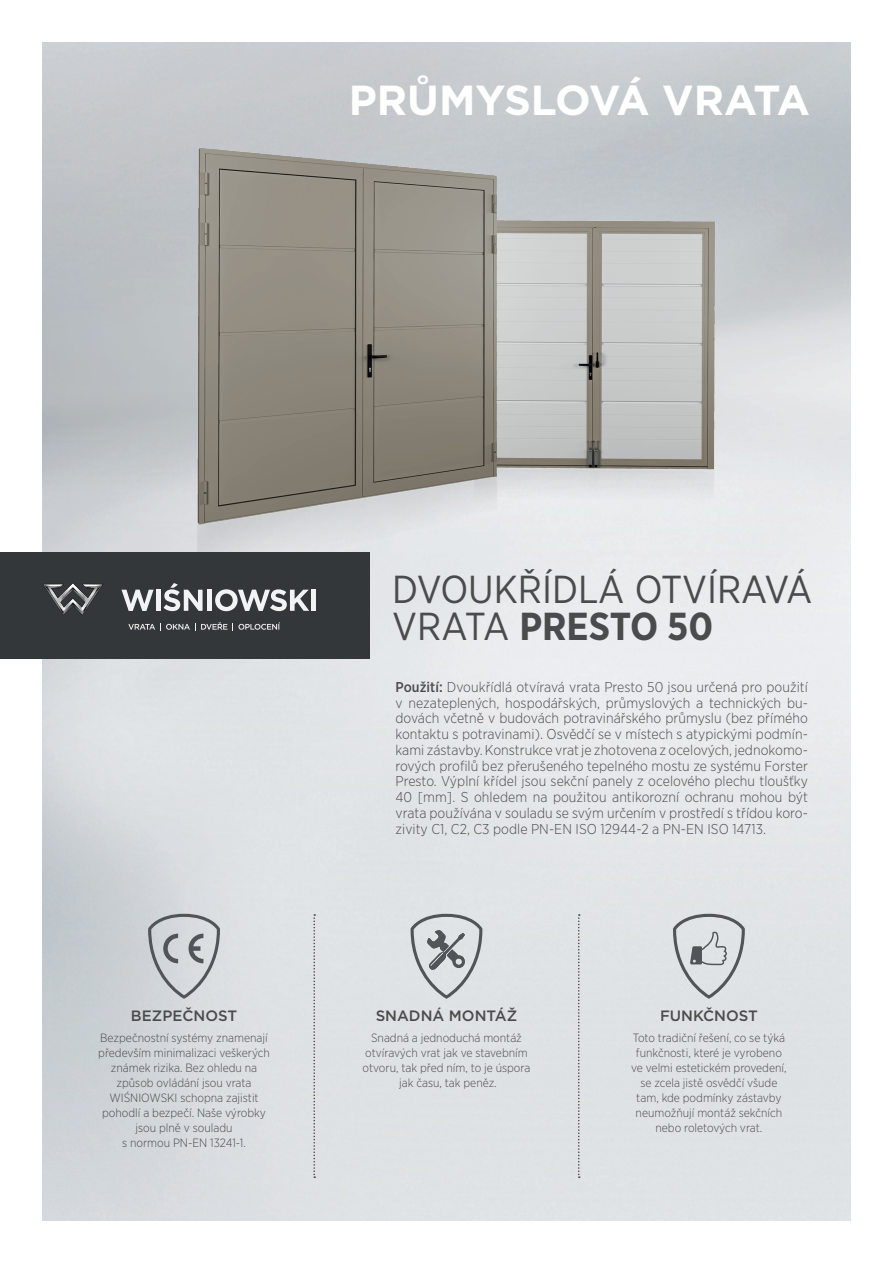
<style>
.page{position:relative;width:893px;height:1263px;background:#fff}
.page>*{position:absolute;margin:0;border:0;box-sizing:border-box;transform-origin:0 0}
.Headline{font:700 42px "Gotham";color:#fff}
.Headline_Cover_Text{font:39px/37.5px "Gotham Narrow";color:#4a4b4c}
.Headline_Cover_Text-2{font:500 15px "Gotham";color:#4a4b4c}
.t1{font:300 14.25px/15.8px "Gotham Narrow";letter-spacing:.005em;color:#4a4b4c;text-align:justify}
.Headline_Cover_Text-3{font:300 12px/15px "Gotham Narrow";color:#4a4b4c;text-align:center}
.s1{font-weight:700}
.s2{font-weight:500}
</style>
<div class="page">
<img style="left:0;top:42px;width:851px;height:596px">
<svg style="left:313px;top:914px;width:2px;height:264px"></svg>
<svg style="left:578px;top:914px;width:2px;height:264px"></svg>
<div style="left:0;top:553px;width:370px;height:106px;background:#333739"></div>
<svg style="left:128px;top:622px;width:99px;height:9px"></svg>
<svg style="left:238px;top:622px;width:42px;height:8px"></svg>
<svg style="left:44px;top:583px;width:59px;height:32px"></svg>
<svg style="left:121px;top:590px;width:33px;height:21px"></svg>
<hr style="left:156px;top:590px;width:4px;height:21px;background:#f2f3f4">
<div style="left:207px;top:590px;width:5px;height:21px;background:#f2f3f4"></div>
<svg style="left:215px;top:589px;width:94px;height:22px"></svg>
<div style="left:311px;top:590px;width:5px;height:21px;background:#f2f3f4"></div>
<svg style="left:164px;top:583px;width:39px;height:28px"></svg>
<svg style="left:673px;top:914px;width:72px;height:85px;background:#c7cacd"></svg>
<svg style="left:148px;top:914px;width:72px;height:85px;background:#bdc1c4"></svg>
<svg style="left:411px;top:914px;width:71px;height:85px;background:#bfc2c5"></svg>
<p class="Headline" style="left:349px;top:72px;width:463px">PRŮMYSLOVÁ VRATA</p>
<p class="Headline_Cover_Text-2" style="left:131px;top:1006px;width:108px">BEZPEČNOST</p>
<p class="Headline_Cover_Text-3" style="left:100px;top:1030px;width:169px">Bezpečnostní systémy znamenají</p>
<p class="Headline_Cover_Text-3" style="left:98px;top:1045px;width:173px">především minimalizaci veškerých</p>
<p class="Headline_Cover_Text-3" style="left:102px;top:1060px;width:165px">známek rizika. Bez ohledu na způsob ovládání jsou vrata<br>WIŚNIOWSKI schopna zajistit pohodlí a bezpečí. Naše výrobky jsou plně v souladu<br>s normou PN-EN 13241-1.</p>
<p class="Headline_Cover_Text" style="left:392px;top:570px;width:422px">DVOUKŘÍDLÁ OTVÍRAVÁ<br>VRATA <span class="s1">PRESTO 50</span></p>
<p class="t1" style="left:395px;top:678px;width:414px"><span class="s2">Použití:</span> Dvoukřídlá otvíravá vrata Presto 50 jsou určená pro použití v nezateplených, hospodářských, průmyslových a technických bu&shy;dovách včetně v budovách potravinářského průmyslu (bez přímého kontaktu s potravinami). Osvědčí se v místech s atypickými podmín&shy;kami zástavby. Konstrukce vrat je zhotovena z ocelových, jednokomo&shy;rových profilů bez přerušeného tepelného mostu ze systému Forster Presto. Výplní křídel jsou sekční panely z ocelového plechu tloušťky 40 [mm]. S ohledem na použitou antikorozní ochranu mohou být vrata používána v souladu se svým určením v prostředí s třídou koro&shy;zivity C1, C2, C3 podle PN-EN ISO 12944-2 a PN-EN ISO 14713.</p>
<p class="Headline_Cover_Text-2" style="left:376px;top:1006px;width:143px">SNADNÁ MONTÁŽ</p>
<p class="Headline_Cover_Text-3" style="left:363px;top:1030px;width:169px">Snadná a jednoduchá montáž otvíravých vrat jak ve stavebním otvoru, tak před ním, to je úspora jak času, tak peněz.</p>
<p class="Headline_Cover_Text-2" style="left:660px;top:1006px;width:99px">FUNKČNOST</p>
<p class="Headline_Cover_Text-3" style="left:631px;top:1030px;width:157px">Toto tradiční řešení, co se týká funkčnosti, které je vyrobeno ve velmi estetickém provedení, se zcela jistě osvědčí všude tam, kde podmínky zástavby neumožňují montáž sekčních nebo roletových vrat.</p>
</div>
